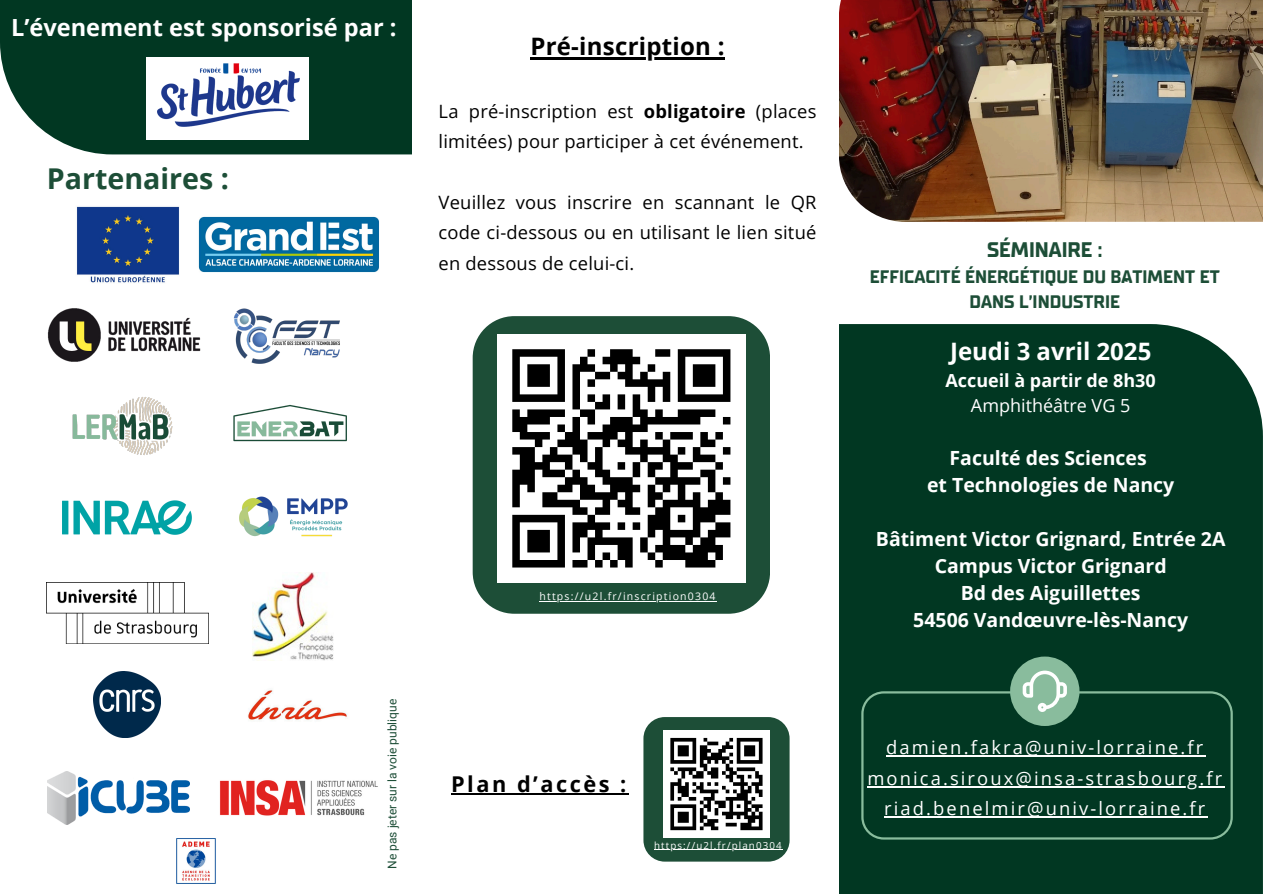
<style>
.page{position:relative;width:1263px;height:894px;background:#fff}
.page>*{position:absolute;margin:0;border:0;box-sizing:border-box;transform-origin:0 0}
.t1{font:700 28.65px "Open Sans";color:#1d4e37}
.t2{font:700 24px "Open Sans";letter-spacing:.01em;color:#000}
.t3{font:700 24px "Open Sans";color:#fff}
.t4{font:700 23.55px "Open Sans";color:#fff}
.t5{font:700 21.75px "Open Sans";letter-spacing:.115em;color:#000}
.t6{font:700 21px "TT Supermolot Neue";color:#1d4e37}
.t7{font:700 19.5px/27px "Open Sans";color:#fff;text-align:center}
.t8{font:18.3px/30.3px "Open Sans";letter-spacing:.01em;color:#000}
.t9{font:18.3px/30.3px "Open Sans";letter-spacing:.115em;color:#fff;text-align:center}
.t10{font:700 18px/24.8px "TT Supermolot Neue";color:#1d4e37;text-align:center}
.t11{font:700 18px/24.8px "Open Sans";color:#fff;text-align:center}
.t12{font:12px "Roboto";color:#1d4e37}
.t13{font:10.5px "Open Sans";letter-spacing:.115em;color:#fff}
.t14{font:9.75px "Open Sans";letter-spacing:.115em;color:#fff}
.s1{font-weight:700}
.s2{font-weight:400}
</style>
<div class="page">
<div style="left:839px;top:324px;width:424px;height:569px;background:#013722"></div>
<img style="left:839px;top:0;width:424px;height:221px">
<svg style="left:861px;top:691px;width:371px;height:148px;background:#0c402b"></svg>
<svg style="left:1010px;top:656px;width:69px;height:69px;background:#78a68d"></svg>
<hr style="left:886px;top:755px;width:319px;height:1px;background:#fff">
<hr style="left:867px;top:785px;width:357px;height:1px;background:#fff">
<hr style="left:884px;top:816px;width:323px;height:1px;background:#fff">
<div style="left:0;top:0;width:589px;height:154px;background:#013722"></div>
<div style="left:413px;top:0;width:426px;height:893px;background:#fff"></div>
<div style="left:473px;top:316px;width:297px;height:297px;background:#1d4e37;border-radius:42px"></div>
<img style="left:198px;top:216px;width:181px;height:57px">
<img style="left:234px;top:308px;width:106px;height:56px">
<img style="left:73px;top:397px;width:100px;height:58px">
<img style="left:176px;top:838px;width:40px;height:46px">
<img style="left:233px;top:404px;width:114px;height:38px">
<img style="left:252px;top:572px;width:81px;height:88px">
<img style="left:47px;top:308px;width:154px;height:54px">
<div style="left:146px;top:57px;width:163px;height:82px;background:#fff"></div>
<img style="left:150px;top:63px;width:155px;height:77px">
<img style="left:77px;top:206px;width:102px;height:77px">
<img style="left:62px;top:500px;width:130px;height:34px">
<img style="left:248px;top:690px;width:99px;height:30px">
<img style="left:48px;top:771px;width:141px;height:53px">
<img style="left:220px;top:780px;width:158px;height:36px">
<div style="left:643px;top:716px;width:147px;height:145px;background:#1d4e37;border-radius:21px"></div>
<img style="left:47px;top:582px;width:162px;height:61px">
<img style="left:94px;top:671px;width:66px;height:66px">
<hr style="left:530px;top:57px;width:195px;height:2px;background:#000">
<div style="left:663px;top:730px;width:107px;height:107px;background:#fff"></div>
<svg style="left:670px;top:737px;width:92px;height:92px"></svg>
<hr style="left:740px;top:826px;width:22px;height:3px;background:#000">
<div style="left:497px;top:334px;width:248px;height:248px;background:#fff"></div>
<svg style="left:512px;top:349px;width:219px;height:219px"></svg>
<img style="left:239px;top:496px;width:109px;height:41px">
<hr style="left:539px;top:601px;width:178px;height:1px;background:#fff">
<hr style="left:451px;top:792px;width:178px;height:2px;background:#000">
<hr style="left:654px;top:849px;width:129px;height:1px;background:#fff">
<p class="t4" style="left:11px;top:11px;width:387px">L’évenement est sponsorisé par :</p>
<p class="t1" style="left:47px;top:159px;width:184px">Partenaires :</p>
<h2 class="t2" style="left:530px;top:29px;width:196px">Pré-inscription :</h2>
<h5 class="t8" style="left:439px;top:96px;width:379px">La pré-inscription est <span class="s1">obligatoire</span> (places limitées) pour participer à cet événement.</h5>
<h5 class="t8" style="left:439px;top:187px;width:379px;text-align:justify">Veuillez vous inscrire en scannant le QR code ci-dessous ou en utilisant le lien situé en dessous de celui-ci.</h5>
<h1 class="t12" style="left:385px;top:868px;width:171px;rotate:-90deg">Ne pas jeter sur la voie publique</h1>
<p class="t13" style="left:539px;top:589px;width:178px">https://u2l.fr/inscription0304</p>
<p class="t5" style="left:451px;top:768px;width:177px">Plan d’accès :</p>
<h3 class="t14" style="left:654px;top:838px;width:129px">https://u2l.fr/plan0304</h3>
<p class="t6" style="left:987px;top:238px;width:117px">SÉMINAIRE :</p>
<p class="t10" style="left:870px;top:264px;width:352px">EFFICACITÉ ÉNERGÉTIQUE DU BÂTIMENT ET<br>DANS L’INDUSTRIE</p>
<p class="t3" style="left:950px;top:334px;width:203px">Jeudi 3 avril 2025</p>
<p class="t11" style="left:945px;top:367px;width:212px">Accueil à partir de 8h30<br><span class="s2">Amphithéâtre VG 5</span></p>
<h2 class="t7" style="left:927px;top:443px;width:249px">Faculté des Sciences<br>et Technologies de Nancy</h2>
<p class="t7" style="left:876px;top:524px;width:351px">Bâtiment Victor Grignard, Entrée 2A<br>Campus Victor Grignard<br>Bd des Aiguillettes<br>54506 Vandœuvre-lès-Nancy</p>
<h2 class="t9" style="left:886px;top:732px;width:318px">damien.fakra@univ-lorraine.fr</h2>
<p class="t9" style="left:867px;top:762px;width:356px">monica.siroux@insa-strasbourg.fr riad.benelmir@univ-lorraine.fr</p>
</div>
